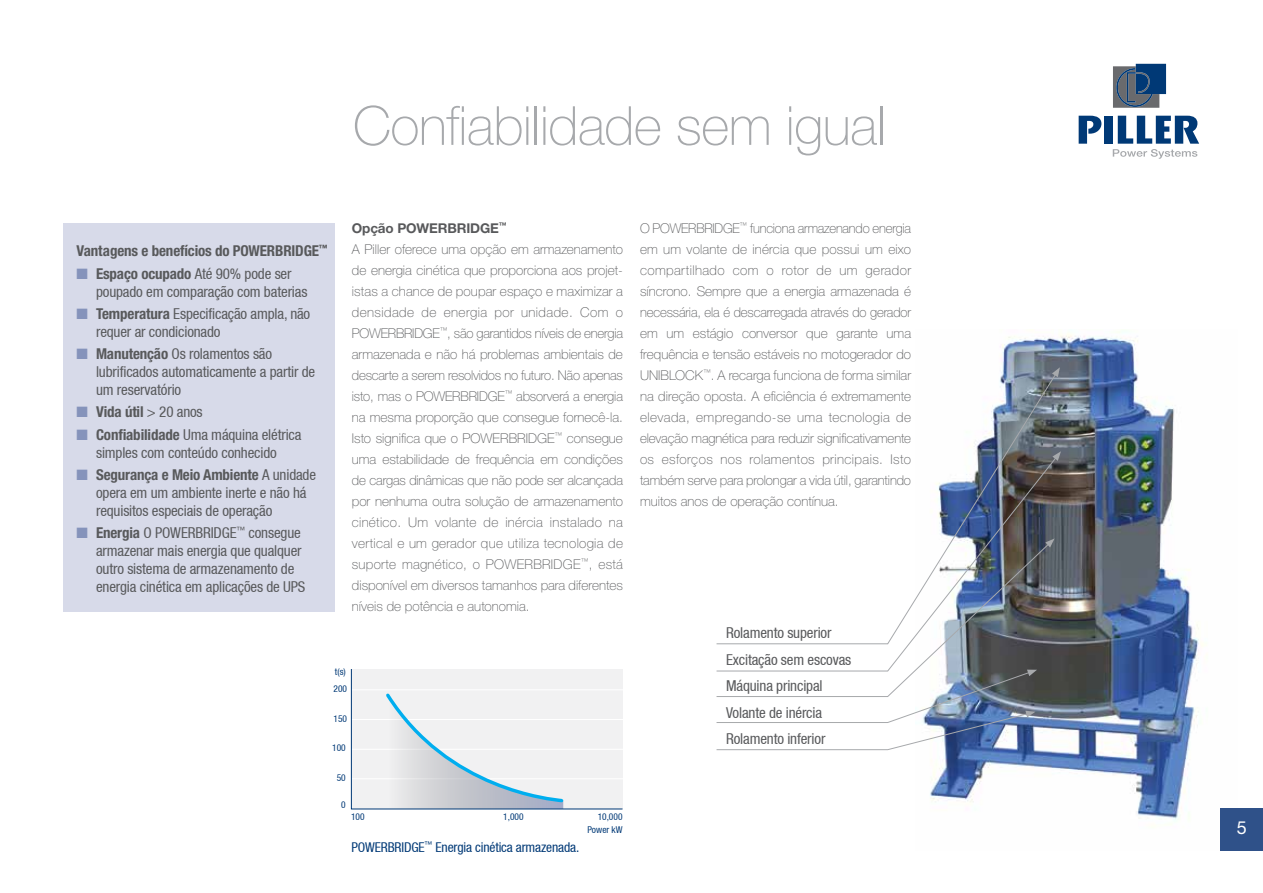
<style>
.page{position:relative;width:1263px;height:893px;background:#fff}
.page>*{position:absolute;margin:0;border:0;box-sizing:border-box;transform-origin:0 0}
.t1{font:100 54px "Helvetica Neue LTW1 G";letter-spacing:-.01em;color:#a7a9ac}
.t2{font:18px "Helvetica Neue LTW1 G";color:#fff}
.t3{font:condensed 15px/18px "Helvetica Neue LT";letter-spacing:-.01em;color:#58595b}
.t4{font:700 condensed 15px "Helvetica Neue LTW1 G";letter-spacing:-.01em;color:#58595b}
.t5{font:100 13.5px/21px "Helvetica Neue LTW1 G";color:#58595b}
.t6{font:condensed 13.5px "Helvetica Neue LT";letter-spacing:-.01em;color:#003976}
.t7{font:condensed 9.45px/13.5px "Helvetica Neue LT";color:#003976;text-align:right}
.s1{color:#8593bb}
.s2{font-family:"Helvetica Neue LT";font-weight:400}
.s3{font-family:"Helvetica Neue LTW1 G";font-weight:700}
.s4{font-weight:700}
</style>
<div class="page">
<img style="left:930px;top:332px;width:274px;height:489px">
<div style="left:64px;top:223px;width:271px;height:388px;background:#d7dae9"></div>
<svg style="left:351px;top:669px;width:272px;height:141px"></svg>
<img style="left:930px;top:372px;width:127px;height:84px">
<svg style="left:1052px;top:367px;width:8px;height:10px"></svg>
<img style="left:930px;top:456px;width:128px;height:216px">
<svg style="left:1052px;top:451px;width:9px;height:10px"></svg>
<svg style="left:716px;top:542px;width:334px;height:155px"></svg>
<svg style="left:1045px;top:538px;width:9px;height:9px"></svg>
<svg style="left:716px;top:670px;width:321px;height:80px"></svg>
<div style="left:1220px;top:808px;width:43px;height:42px;background:#2f5189"></div>
<svg style="left:1079px;top:116px;width:22px;height:28px"></svg>
<div style="left:1104px;top:116px;width:9px;height:28px;background:#003976"></div>
<svg style="left:1113px;top:116px;width:86px;height:43px"></svg>
<svg style="left:1113px;top:64px;width:53px;height:44px;background:#47617e"></svg>
<h1 class="t1" style="left:353px;top:94px;width:534px">Confiabilidade sem igual</h1>
<p class="t4" style="left:77px;top:242px;width:253px">Vantagens e benefícios do POWERBRIDGE<sup>™</sup></p>
<p class="t4" style="left:77px;top:264px;width:217px"><span class="s1">■</span> Espaço ocupado <span class="s2">Até 90% pode ser</span></p>
<p class="t3" style="left:96px;top:282px;width:213px">poupado em comparação com baterias</p>
<p class="t3" style="left:96px;top:305px;width:216px;text-indent:-20px"><span class="s1">■</span> <span class="s3">Temperatura</span> Especificação ampla, não requer ar condicionado</p>
<p class="t3" style="left:96px;top:345px;width:221px;text-indent:-20px"><span class="s1">■</span> <span class="s3">Manutenção</span> Os rolamentos são lubrificados automaticamente a partir de um reservatório</p>
<p class="t4" style="left:77px;top:403px;width:128px"><span class="s1">■</span> Vida útil <span class="s2">&gt; 20 anos</span></p>
<p class="t3" style="left:77px;top:425px;width:226px;text-align:center"><span class="s1">■</span> <span class="s3">Confiabilidade</span> Uma máquina elétrica simples com conteúdo conhecido</p>
<p class="t4" style="left:77px;top:466px;width:241px"><span class="s1">■</span> Segurança e Meio Ambiente <span class="s2">A unidade</span></p>
<p class="t3" style="left:96px;top:484px;width:212px">opera em um ambiente inerte e não há requisitos especiais de operação</p>
<p class="t3" style="left:96px;top:524px;width:211px;text-indent:-20px"><span class="s1">■</span> <span class="s3">Energia</span> O POWERBRIDGE<sup>™</sup> consegue armazenar mais energia que qualquer outro sistema de armazenamento de energia cinética em aplicações de UPS</p>
<p class="t5" style="left:352px;top:218px;width:273px"><span class="s4">Opção POWERBRIDGE</span><sup>™<br></sup>A Piller oferece uma opção em armazenamento de energia cinética que proporciona aos projet&shy;istas a chance de poupar espaço e maximizar a densidade de energia por unidade. Com o POWERBRIDGE<sup>™</sup>, são garantidos níveis de energia armazenada e não há problemas ambientais de descarte a serem resolvidos no futuro. Não apenas isto, mas o POWERBRIDGE<sup>™</sup> absorverá a energia na mesma proporção que consegue fornecê-la.<br>Isto significa que o POWERBRIDGE<sup>™</sup> consegue uma estabilidade de frequência em condições de cargas dinâmicas que não pode ser alcançada por nenhuma outra solução de armazenamento cinético. Um volante de inércia instalado na vertical e um gerador que utiliza tecnologia de suporte magnético, o POWERBRIDGE<sup>™</sup>, está disponível em diversos tamanhos para diferentes níveis de potência e autonomia.</p>
<p class="t5" style="left:640px;top:218px;width:273px;text-align:justify">O POWERBRIDGE<sup>™</sup> funciona armazenando energia em um volante de inércia que possui um eixo compartilhado com o rotor de um gerador síncrono. Sempre que a energia armazenada é necessária, ela é descarregada através do gerador em um estágio conversor que garante uma frequência e tensão estáveis no motogerador do UNIBLOCK<sup>™</sup>. A recarga funciona de forma similar na direção oposta. A eficiência é extremamente elevada, empregando-se uma tecnologia de elevação magnética para reduzir significativamente os esforços nos rolamentos principais. Isto também serve para prolongar a vida útil, garantindo muitos anos de operação contínua.</p>
<p class="t7" style="left:335px;top:665px;width:12px">t(s)</p>
<p class="t7" style="left:334px;top:712px;width:15px">150</p>
<p class="t7" style="left:332px;top:741px;width:15px">100</p>
<p class="t7" style="left:334px;top:681px;width:15px">200</p>
<p class="t7" style="left:337px;top:770px;width:11px">50</p>
<p class="t7" style="left:341px;top:797px;width:6px">0</p>
<p class="t7" style="left:351px;top:809px;width:15px">100</p>
<p class="t7" style="left:503px;top:809px;width:22px">1,000</p>
<p class="t6" style="left:351px;top:839px;width:229px">POWERBRIDGE<sup>™</sup> Energia cinética armazenada.</p>
<p class="t7" style="left:588px;top:809px;width:36px">10,000<br>Power kW</p>
<p class="t3" style="left:726px;top:619px;width:127px;line-height:26.5px">Rolamento superior<br>Excitação sem escovas<br>Máquina principal<br>Volante de inércia<br>Rolamento inferior</p>
<h2 class="t2" style="left:1237px;top:816px;width:12px">5</h2>
</div>
